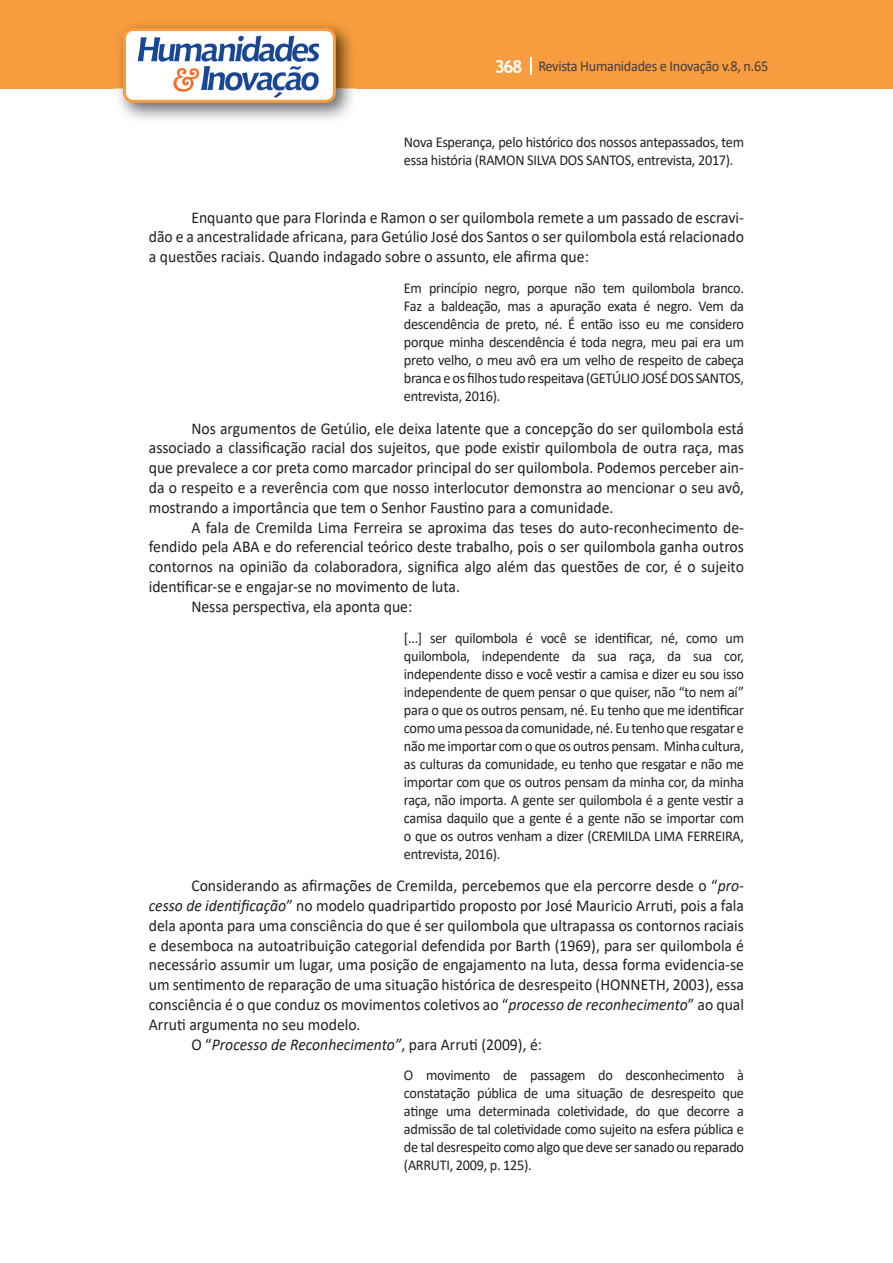
<style>
.page{position:relative;width:893px;height:1263px;background:#fff}
.page>*{position:absolute;margin:0;border:0;box-sizing:border-box;transform-origin:0 0}
.t1{font:16.5px/19.8px "Calibri";color:#231f20;text-align:justify;scale:.95 1}
.t2{font:italic 16.5px "Calibri";color:#231f20;scale:.95 1}
.t3{font:15px/18px "Calibri";letter-spacing:-.02em;color:#231f20;text-align:justify;scale:.95 1}
.t4{font:15px "Calibri";letter-spacing:-.02em;color:#3e3e3f;scale:.95 1}
.s1{font-family:"Trebuchet MS";font-weight:700;font-size:18px;color:#fff}
.s2{font-style:italic}
.s3{font-style:normal}
</style>
<div class="page">
<div style="left:0;top:0;width:893px;height:88px;background:#f89d3f"></div>
<svg style="left:530px;top:57px;width:2px;height:18px"></svg>
<img style="left:115px;top:24px;width:241px;height:95px">
<div style="left:125px;top:30px;width:209px;height:71px;background:#fff;border-radius:9px"></div>
<img style="left:138px;top:35px;width:181px;height:62px">
<div style="left:123px;top:28px;width:213px;height:75px;border:3px solid #f89d3f;border-radius:9px"></div>
<p class="t4" style="left:495px;top:56px;width:290px"><span class="s1">368</span> Revista Humanidades e Inovação v.8, n.65</p>
<p class="t3" style="left:404px;top:133px;width:359px">Nova Esperança, pelo histórico dos nossos antepassados, tem essa história (RAMON SILVA DOS SANTOS, entrevista, 2017).</p>
<p class="t1" style="left:149px;top:207px;width:628px;text-indent:43px">Enquanto que para Florinda e Ramon o ser quilombola remete a um passado de escravi&shy;dão e a ancestralidade africana, para Getúlio José dos Santos o ser quilombola está relacionado a questões raciais. Quando indagado sobre o assunto, ele afirma que:</p>
<p class="t3" style="left:404px;top:279px;width:360px">Em princípio negro, porque não tem quilombola branco.<br>Faz a baldeação, mas a apuração exata é negro. Vem da descendência de preto, né. É então isso eu me considero porque minha descendência é toda negra, meu pai era um preto velho, o meu avô era um velho de respeito de cabeça branca e os filhos tudo respeitava (GETÚLIO JOSÉ DOS SANTOS, entrevista, 2016).</p>
<p class="t1" style="left:149px;top:418px;width:628px;text-indent:43px">Nos argumentos de Getúlio, ele deixa latente que a concepção do ser quilombola está associado a classificação racial dos sujeitos, que pode existir quilombola de outra raça, mas que prevalece a cor preta como marcador principal do ser quilombola. Podemos perceber ain&shy;da o respeito e a reverência com que nosso interlocutor demonstra ao mencionar o seu avô, mostrando a importância que tem o Senhor Faustino para a comunidade.</p>
<p class="t1" style="left:191px;top:517px;width:583px">A fala de Cremilda Lima Ferreira se aproxima das teses do auto-reconhecimento de-</p>
<p class="t1" style="left:149px;top:537px;width:628px">fendido pela ABA e do referencial teórico deste trabalho, pois o ser quilombola ganha outros</p>
<p class="t1" style="left:149px;top:556px;width:628px">contornos na opinião da colaboradora, significa algo além das questões de cor, é o sujeito</p>
<p class="t1" style="left:149px;top:576px;width:329px">identificar-se e engajar-se no movimento de luta.</p>
<p class="t1" style="left:191px;top:596px;width:234px">Nessa perspectiva, ela aponta que:</p>
<p class="t3" style="left:404px;top:628px;width:360px">[...] ser quilombola é você se identificar, né, como um quilombola, independente da sua raça, da sua cor, independente disso e você vestir a camisa e dizer eu sou isso independente de quem pensar o que quiser, não “to nem aí” para o que os outros pensam, né. Eu tenho que me identificar como uma pessoa da comunidade, né. Eu tenho que resgatar e não me importar com o que os outros pensam. Minha cultura, as culturas da comunidade, eu tenho que resgatar e não me importar com que os outros pensam da minha cor, da minha raça, não importa. A gente ser quilombola é a gente vestir a camisa daquilo que a gente é a gente não se importar com o que os outros venham a dizer (CREMILDA LIMA FERREIRA, entrevista, 2016).</p>
<p class="t1" style="left:191px;top:875px;width:583px">Considerando as afirmações de Cremilda, percebemos que ela percorre desde o “<span class="s2">pro-</span></p>
<p class="t1" style="left:149px;top:895px;width:628px"><span class="s2">cesso de identificação</span>” no modelo quadripartido proposto por José Mauricio Arruti, pois a fala</p>
<p class="t1" style="left:149px;top:915px;width:628px">dela aponta para uma consciência do que é ser quilombola que ultrapassa os contornos raciais</p>
<p class="t1" style="left:149px;top:935px;width:628px">e desemboca na autoatribuição categorial defendida por Barth (1969), para ser quilombola é</p>
<p class="t1" style="left:149px;top:954px;width:628px">necessário assumir um lugar, uma posição de engajamento na luta, dessa forma evidencia-se</p>
<p class="t1" style="left:149px;top:974px;width:628px">um sentimento de reparação de uma situação histórica de desrespeito (HONNETH, 2003), essa</p>
<p class="t1" style="left:149px;top:994px;width:628px">consciência é o que conduz os movimentos coletivos ao “<span class="s2">processo de reconhecimento</span>” ao qual</p>
<p class="t1" style="left:149px;top:1014px;width:224px">Arruti argumenta no seu modelo.</p>
<p class="t2" style="left:191px;top:1033px;width:371px"><span class="s3">O “</span>Processo de Reconhecimento”<span class="s3">, para Arruti (2009), é:</span></p>
<p class="t3" style="left:404px;top:1066px;width:360px">O movimento de passagem do desconhecimento à constatação pública de uma situação de desrespeito que atinge uma determinada coletividade, do que decorre a admissão de tal coletividade como sujeito na esfera pública e de tal desrespeito como algo que deve ser sanado ou reparado (ARRUTI, 2009, p. 125).</p>
</div>
